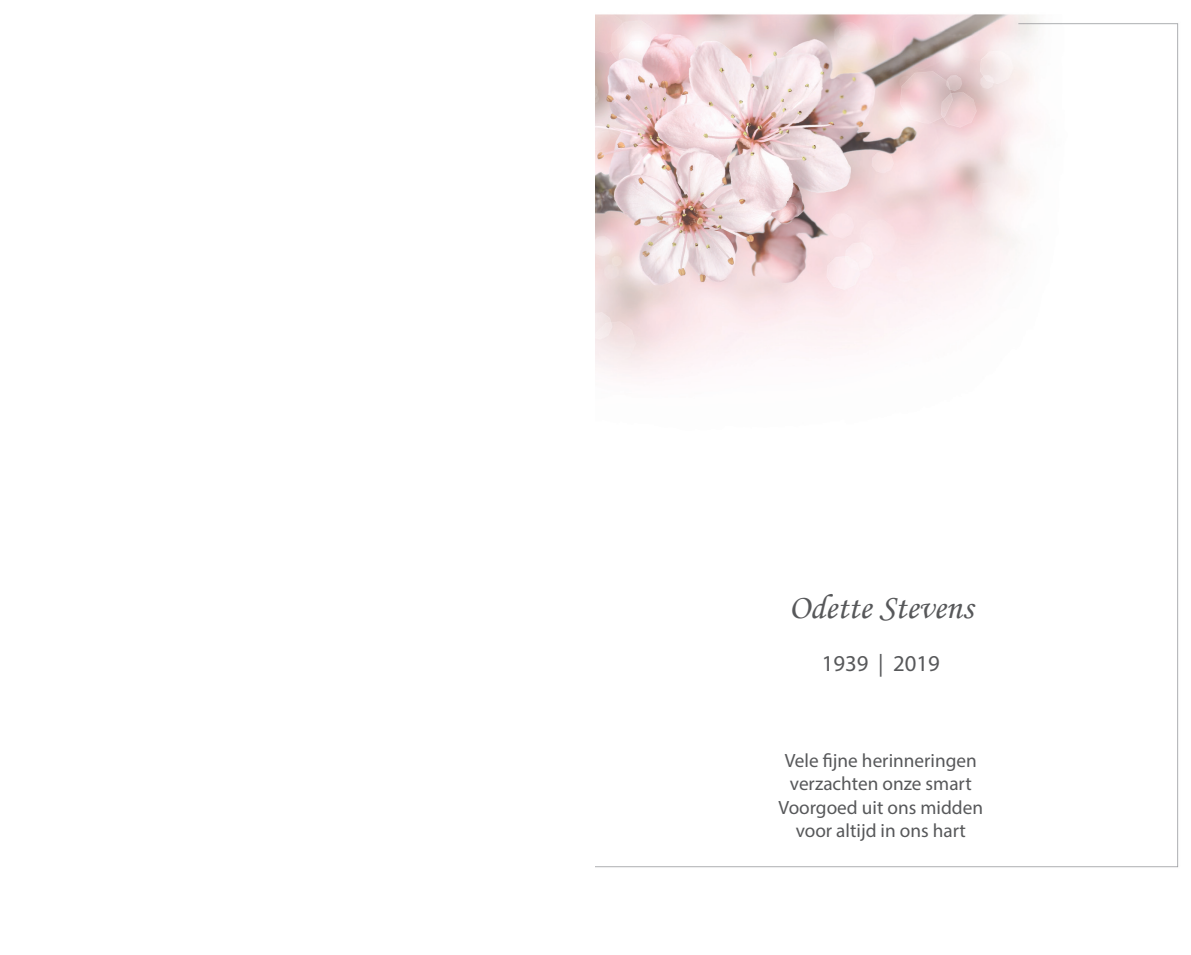
<style>
.page{position:relative;width:1191px;height:955px;background:#fff}
.page>*{position:absolute;margin:0;border:0;box-sizing:border-box;transform-origin:0 0}
.t1{font:35px "Monotype Corsiva";color:#57585a}
.t2{font:22.75px "Myriad Pro";color:#57585a}
.t3{font:19.25px/23.1px "Myriad Pro";color:#57585a;text-align:center}
</style>
<div class="page">
<img style="left:595px;top:14px;width:584px;height:854px">
<h1 class="t1" style="left:788px;top:586px;width:186px">Odette Stevens</h1>
<p class="t2" style="left:821px;top:649px;width:120px">1939 | 2019</p>
<p class="t3" style="left:778px;top:749px;width:206px">Vele fijne herinneringen verzachten onze smart<br>Voorgoed uit ons midden voor altijd in ons hart</p>
</div>
